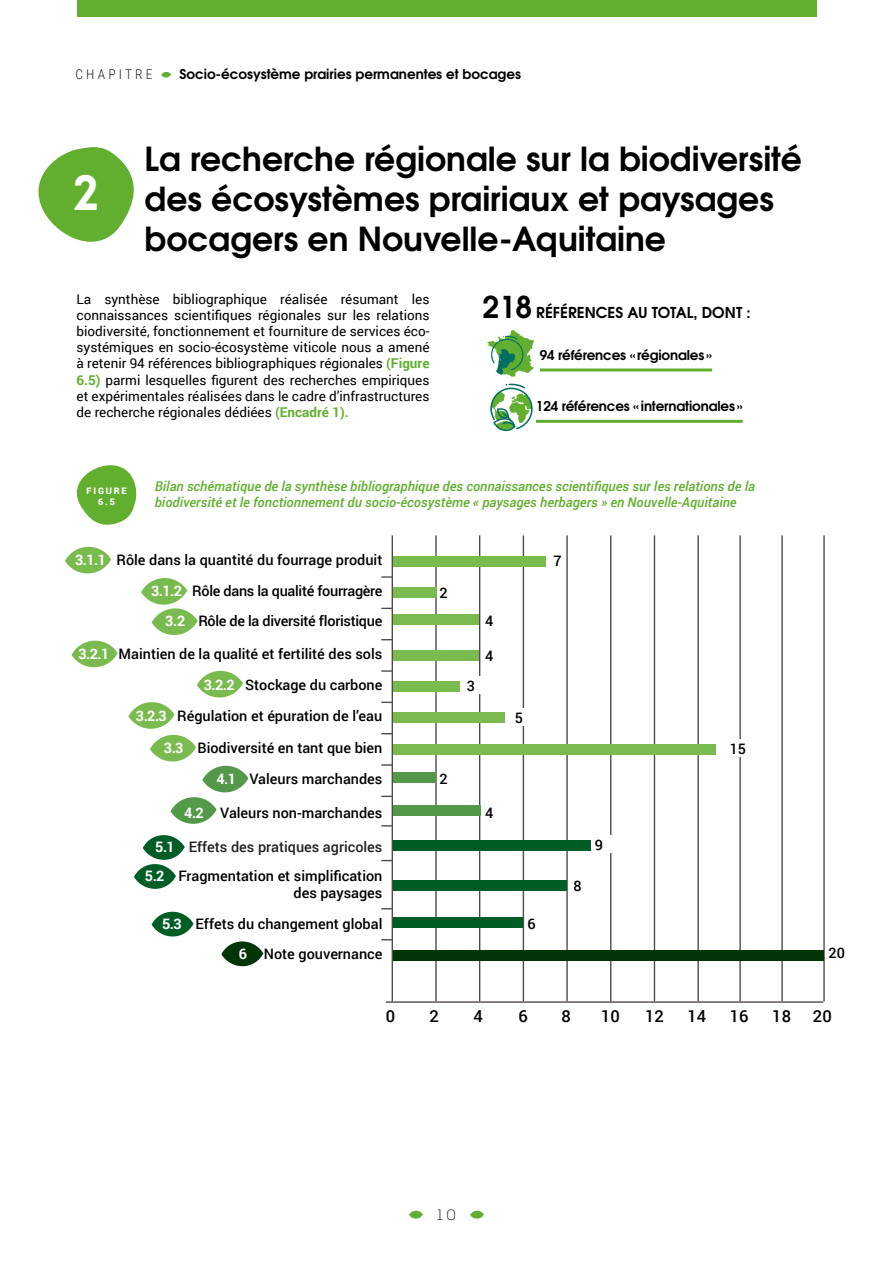
<style>
.page{position:relative;width:893px;height:1263px;background:#fff}
.page>*{position:absolute;margin:0;border:0;box-sizing:border-box;transform-origin:0 0}
.t1{font:700 49.5px "Intro";color:#fff}
.t2{font:700 33px/39.6px "Te X Gyre Adventor";color:#000}
.t3{font:500 16.5px "Roboto";color:#000}
.t4{font:700 15px "Te X Gyre Adventor";letter-spacing:.005em;color:#000}
.t5{font:15px "Intro Light Alt";color:#231f20}
.t6{font:500 14.4px/30.9px "Roboto";color:#000;text-align:right}
.t7{font:500 14.4px "Roboto";letter-spacing:-.02em;color:#000}
.t8{font:13.5px/16.2px "Roboto";color:#000;text-align:justify}
.t9{font:italic 500 13.5px/16.2px "Roboto";color:#62af30}
.t10{font:700 13.5px "Te X Gyre Adventor";letter-spacing:-.01em;color:#000}
.t11{font:300 13.5px "Roboto Condensed";letter-spacing:.235em;color:#231f20}
.t12{font:900 9px/10.8px "Roboto";letter-spacing:.2em;color:#fff;text-align:center}
.s1{font-weight:700;color:#62af30}
.s2{font-size:30px}
.s3{font-weight:700;color:#fff}
.s4{color:#231f20}
</style>
<div class="page">
<svg style="left:161px;top:72px;width:10px;height:6px"></svg>
<div style="left:77px;top:0;width:739px;height:17px;background:#62af30"></div>
<svg style="left:409px;top:1210px;width:14px;height:9px"></svg>
<svg style="left:470px;top:1210px;width:14px;height:9px"></svg>
<svg style="left:38px;top:147px;width:96px;height:95px"></svg>
<hr style="left:483px;top:368px;width:229px;height:3px;background:#62af30">
<hr style="left:483px;top:420px;width:260px;height:3px;background:#62af30">
<div style="left:483px;top:329px;width:57px;height:50px;background:#fff"></div>
<svg style="left:486px;top:330px;width:48px;height:47px"></svg>
<div style="left:483px;top:380px;width:53px;height:55px;background:#fff"></div>
<svg style="left:490px;top:383px;width:43px;height:48px"></svg>
<svg style="left:76px;top:465px;width:61px;height:60px"></svg>
<hr style="left:386px;top:1001px;width:437px;height:2px;background:#524a47">
<svg style="left:381px;top:576px;width:11px;height:2px"></svg>
<svg style="left:381px;top:670px;width:11px;height:2px"></svg>
<svg style="left:381px;top:764px;width:11px;height:2px"></svg>
<hr style="left:435px;top:535px;width:2px;height:466px;background:#524a47">
<hr style="left:479px;top:535px;width:1px;height:466px;background:#524a47">
<hr style="left:523px;top:535px;width:1px;height:466px;background:#524a47">
<hr style="left:566px;top:535px;width:2px;height:466px;background:#524a47">
<hr style="left:610px;top:535px;width:1px;height:466px;background:#524a47">
<hr style="left:654px;top:535px;width:1px;height:466px;background:#524a47">
<hr style="left:697px;top:535px;width:2px;height:466px;background:#524a47">
<hr style="left:739px;top:535px;width:2px;height:466px;background:#524a47">
<hr style="left:781px;top:535px;width:2px;height:466px;background:#524a47">
<hr style="left:823px;top:535px;width:2px;height:466px;background:#524a47">
<div style="left:392px;top:556px;width:154px;height:11px;background:#7abb4f"></div>
<div style="left:392px;top:587px;width:45px;height:10px;background:#7abb4f"></div>
<div style="left:392px;top:614px;width:87px;height:10px;background:#7abb4f"></div>
<div style="left:392px;top:650px;width:87px;height:10px;background:#7abb4f"></div>
<div style="left:392px;top:681px;width:68px;height:10px;background:#7abb4f"></div>
<div style="left:392px;top:712px;width:112px;height:10px;background:#7abb4f"></div>
<div style="left:392px;top:744px;width:324px;height:11px;background:#7abb4f"></div>
<div style="left:392px;top:805px;width:88px;height:11px;background:#539949"></div>
<div style="left:392px;top:840px;width:198px;height:10px;background:#005d26"></div>
<div style="left:393px;top:881px;width:173px;height:10px;background:#005d26"></div>
<div style="left:393px;top:918px;width:130px;height:10px;background:#005d26"></div>
<div style="left:393px;top:950px;width:430px;height:10px;background:#003507"></div>
<div style="left:392px;top:772px;width:44px;height:11px;background:#539949"></div>
<hr style="left:392px;top:535px;width:1px;height:466px;background:#524a47">
<svg style="left:202px;top:765px;width:46px;height:28px"></svg>
<svg style="left:65px;top:546px;width:46px;height:28px"></svg>
<div style="left:595px;top:835px;width:18px;height:18px;background:#fff"></div>
<div style="left:515px;top:708px;width:18px;height:18px;background:#fff"></div>
<div style="left:467px;top:676px;width:18px;height:17px;background:#fff"></div>
<div style="left:730px;top:739px;width:23px;height:18px;background:#fff"></div>
<div style="left:141px;top:578px;width:46px;height:27px;background:#7abb4f;border-radius:50%"></div>
<div style="left:152px;top:608px;width:46px;height:27px;background:#7abb4f;border-radius:50%"></div>
<svg style="left:72px;top:640px;width:46px;height:28px"></svg>
<svg style="left:197px;top:670px;width:46px;height:28px"></svg>
<div style="left:128px;top:702px;width:46px;height:27px;background:#7abb4f;border-radius:50%"></div>
<svg style="left:150px;top:734px;width:46px;height:28px"></svg>
<div style="left:171px;top:797px;width:46px;height:27px;background:#539949;border-radius:50%"></div>
<div style="left:143px;top:835px;width:42px;height:25px;background:#005d26;border-radius:50%"></div>
<div style="left:134px;top:864px;width:42px;height:25px;background:#005d26;border-radius:50%"></div>
<svg style="left:152px;top:911px;width:42px;height:26px"></svg>
<div style="left:221px;top:941px;width:42px;height:25px;background:#003507;border-radius:50%"></div>
<p class="t11" style="left:75px;top:65px;width:79px">CHAPITRE</p>
<p class="t10" style="left:179px;top:62px;width:343px">Socio-écosystème prairies permanentes et bocages</p>
<h2 class="t2" style="left:145px;top:136px;width:659px">La recherche régionale sur la biodiversité des écosystèmes prairiaux et paysages bocagers en Nouvelle-Aquitaine</h2>
<p class="t8" style="left:77px;top:290px;width:354px">La synthèse bibliographique réalisée résumant les connaissances scientifiques régionales sur les relations biodiversité, fonctionnement et fourniture de services éco&shy;systémiques en socio-écosystème viticole nous a amené à retenir 94 références bibliographiques régionales <span class="s1">(Figure 6.5)</span> parmi lesquelles figurent des recherches empiriques et expérimentales réalisées dans le cadre d’infrastructures de recherche régionales dédiées <span class="s1">(Encadré 1).</span></p>
<h1 class="t1" style="left:73px;top:161px;width:28px">2</h1>
<p class="t4" style="left:483px;top:299px;width:269px"><span class="s2">218</span> RÉFÉRENCES AU TOTAL, DONT :</p>
<p class="t10" style="left:540px;top:343px;width:174px">94 références «régionales»</p>
<p class="t10" style="left:536px;top:395px;width:208px">124 références «internationales»</p>
<p class="t12" style="left:87px;top:485px;width:42px">FIGURE<br>6.5</p>
<p class="t9" style="left:155px;top:478px;width:602px">Bilan schématique de la synthèse bibliographique des connaissances scientifiques sur les relations de la biodiversité et le fonctionnement du socio-écosystème « paysages herbagers » en Nouvelle-Aquitaine</p>
<p class="t6" style="left:75px;top:544px;width:309px"><span class="s3">3.1.1</span> Rôle dans la quantité du fourrage produit</p>
<p class="t7" style="left:151px;top:581px;width:233px"><span class="s3">3.1.2</span> Rôle dans la qualité fourragère</p>
<p class="t6" style="left:439px;top:577px;width:10px">2</p>
<p class="t7" style="left:165px;top:611px;width:219px"><span class="s3">3.2</span> Rôle de la diversité floristique</p>
<p class="t6" style="left:79px;top:638px;width:305px"><span class="s3">3.2.1</span> Maintien de la qualité et fertilité des sols<br><span class="s3">3.2.2</span> Stockage du carbone<br><span class="s3">3.2.3</span> Régulation et épuration de l’eau</p>
<p class="t6" style="left:164px;top:732px;width:220px"><span class="s3">3.3</span> Biodiversité en tant que bien</p>
<p class="t6" style="left:217px;top:763px;width:167px"><span class="s3">4.1</span> Valeurs marchandes</p>
<p class="t6" style="left:184px;top:797px;width:200px"><span class="s3">4.2</span> Valeurs non-marchandes</p>
<p class="t6" style="left:145px;top:832px;width:239px;line-height:29.1px"><span class="s3">5.1</span> <span class="s4">Effets des pratiques agricoles<br></span><span class="s3">5.2</span> Fragmentation et simplification</p>
<p class="t6" style="left:162px;top:878px;width:222px;line-height:30px">des paysages<br><span class="s3">5.3</span> Effets du changement global<br><span class="s3">6</span> Note gouvernance</p>
<p class="t6" style="left:439px;top:763px;width:10px">2</p>
<p class="t6" style="left:467px;top:670px;width:10px">3</p>
<p class="t6" style="left:485px;top:605px;width:10px">4</p>
<p class="t6" style="left:485px;top:640px;width:10px">4</p>
<p class="t6" style="left:485px;top:797px;width:10px">4</p>
<p class="t6" style="left:553px;top:545px;width:10px">7</p>
<p class="t6" style="left:515px;top:702px;width:10px">5</p>
<p class="t6" style="left:527px;top:908px;width:10px">6</p>
<p class="t6" style="left:573px;top:870px;width:10px">8</p>
<p class="t6" style="left:595px;top:829px;width:10px">9</p>
<p class="t6" style="left:730px;top:733px;width:18px">15</p>
<p class="t6" style="left:829px;top:937px;width:18px">20</p>
<p class="t3" style="left:386px;top:1004px;width:11px">0</p>
<p class="t3" style="left:430px;top:1004px;width:11px">2</p>
<p class="t3" style="left:473px;top:1004px;width:11px">4</p>
<p class="t3" style="left:518px;top:1004px;width:11px">6</p>
<p class="t3" style="left:562px;top:1004px;width:11px">8</p>
<p class="t3" style="left:601px;top:1004px;width:20px">10</p>
<p class="t3" style="left:645px;top:1004px;width:20px">12</p>
<p class="t3" style="left:687px;top:1004px;width:20px">14</p>
<p class="t3" style="left:730px;top:1004px;width:20px">16</p>
<p class="t3" style="left:772px;top:1004px;width:20px">18</p>
<p class="t3" style="left:813px;top:1004px;width:20px">20</p>
<p class="t5" style="left:437px;top:1205px;width:21px">10</p>
</div>
